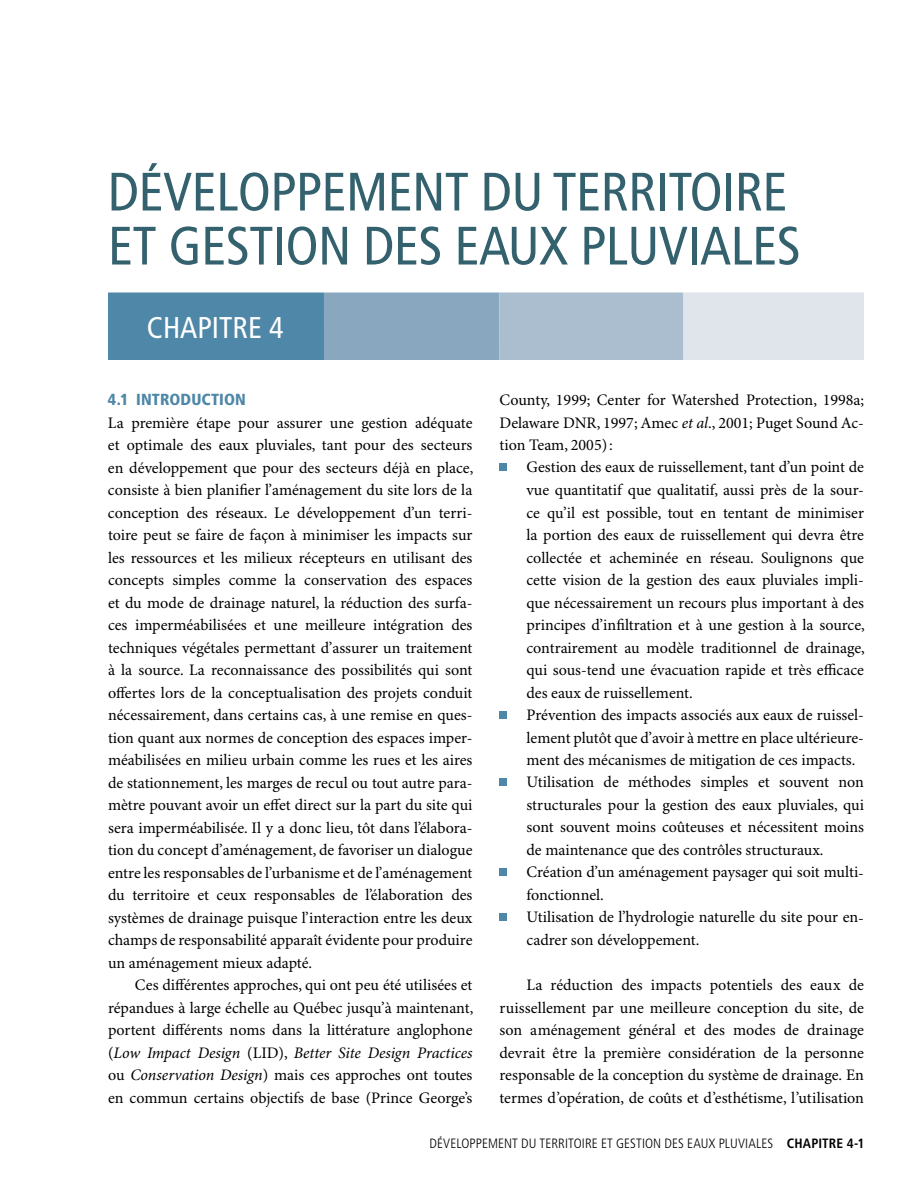
<style>
.page{position:relative;width:918px;height:1188px;background:#fff}
.page>*{position:absolute;margin:0;border:0;box-sizing:border-box;transform-origin:0 0}
.t1{font:condensed 54px/54px "Frutiger";letter-spacing:-.01em;color:#34616e}
.t2{font:condensed 30px "Frutiger";color:#fff}
.t3{font:16.05px/22.5px "Minion Pro";color:#000;text-align:justify}
.t4{font:900 condensed 16.05px "Frutiger";letter-spacing:.005em;color:#4f87a8}
.t5{font:300 condensed 13.5px "Frutiger";letter-spacing:.005em;color:#000}
.s1{font-style:italic}
.s2{font-weight:700}
</style>
<div class="page">
<svg style="left:108px;top:292px;width:756px;height:68px;background:#95b2c7"></svg>
<div style="left:500px;top:464px;width:7px;height:7px;background:#4f87a8"></div>
<div style="left:500px;top:711px;width:7px;height:7px;background:#4f87a8"></div>
<div style="left:500px;top:779px;width:7px;height:7px;background:#4f87a8"></div>
<div style="left:500px;top:869px;width:7px;height:7px;background:#4f87a8"></div>
<div style="left:500px;top:914px;width:7px;height:7px;background:#4f87a8"></div>
<h1 class="t1" style="left:108px;top:165px;width:694px">DÉVELOPPEMENT DU TERRITOIRE<br>ET GESTION DES EAUX PLUVIALES</h1>
<h2 class="t2" style="left:147px;top:310px;width:138px">CHAPITRE 4</h2>
<p class="t4" style="left:108px;top:390px;width:139px">4.1 INTRODUCTION</p>
<p class="t3" style="left:108px;top:412px;width:367px">La première étape pour assurer une gestion adéquate et optimale des eaux pluviales, tant pour des secteurs en développement que pour des secteurs déjà en place, consiste à bien planifier l’aménagement du site lors de la conception des réseaux. Le développement d’un terri&shy;toire peut se faire de façon à minimiser les impacts sur les ressources et les milieux récepteurs en utilisant des concepts simples comme la conservation des espaces et du mode de drainage naturel, la réduction des surfa&shy;ces imperméabilisées et une meilleure intégration des techniques végétales permettant d’assurer un traitement à la source. La reconnaissance des possibilités qui sont offertes lors de la conceptualisation des projets conduit nécessairement, dans certains cas, à une remise en ques&shy;tion quant aux normes de conception des espaces imper&shy;méabilisées en milieu urbain comme les rues et les aires de stationnement, les marges de recul ou tout autre para&shy;mètre pouvant avoir un effet direct sur la part du site qui sera imperméabilisée. Il y a donc lieu, tôt dans l’élabora&shy;tion du concept d’aménagement, de favoriser un dialogue entre les responsables de l’urbanisme et de l’aménagement du territoire et ceux responsables de l’élaboration des systèmes de drainage puisque l’interaction entre les deux champs de responsabilité apparaît évidente pour produire un aménagement mieux adapté.</p>
<p class="t3" style="left:108px;top:974px;width:367px;text-indent:27px">Ces différentes approches, qui ont peu été utilisées et répandues à large échelle au Québec jusqu’à maintenant, portent différents noms dans la littérature anglophone (<span class="s1">Low Impact Design</span> (LID), <span class="s1">Better Site Design Practices </span>ou <span class="s1">Conservation Design</span>) mais ces approches ont toutes en commun certains objectifs de base (Prince George’s</p>
<p class="t3" style="left:500px;top:389px;width:366px">County, 1999; Center for Watershed Protection, 1998a; Delaware DNR, 1997; Amec <span class="s1">et al</span>., 2001; Puget Sound Ac&shy;tion Team, 2005):</p>
<p class="t3" style="left:526px;top:457px;width:340px;text-align:left">Gestion des eaux de ruissellement, tant d’un point de vue quantitatif que qualitatif, aussi près de la sour&shy;ce qu’il est possible, tout en tentant de minimiser la portion des eaux de ruissellement qui devra être collectée et acheminée en réseau. Soulignons que cette vision de la gestion des eaux pluviales impli&shy;que nécessairement un recours plus important à des principes d’infiltration et à une gestion à la source, contrairement au modèle traditionnel de drainage, qui sous-tend une évacuation rapide et très efficace des eaux de ruissellement.<br>Prévention des impacts associés aux eaux de ruissel&shy;lement plutôt que d’avoir à mettre en place ultérieure&shy;ment des mécanismes de mitigation de ces impacts.<br>Utilisation de méthodes simples et souvent non structurales pour la gestion des eaux pluviales, qui sont souvent moins coûteuses et nécessitent moins de maintenance que des contrôles structuraux.<br>Création d’un aménagement paysager qui soit multi&shy;fonctionnel.<br>Utilisation de l’hydrologie naturelle du site pour en&shy;cadrer son développement.</p>
<p class="t3" style="left:500px;top:974px;width:366px;text-indent:27px">La réduction des impacts potentiels des eaux de ruissellement par une meilleure conception du site, de son aménagement général et des modes de drainage devrait être la première considération de la personne responsable de la conception du système de drainage. En termes d’opération, de coûts et d’esthétisme, l’utilisation</p>
<p class="t5" style="left:429px;top:1135px;width:437px">DÉVELOPPEMENT DU TERRITOIRE ET GESTION DES EAUX PLUVIALES <span class="s2">CHAPITRE 4-1</span></p>
</div>
